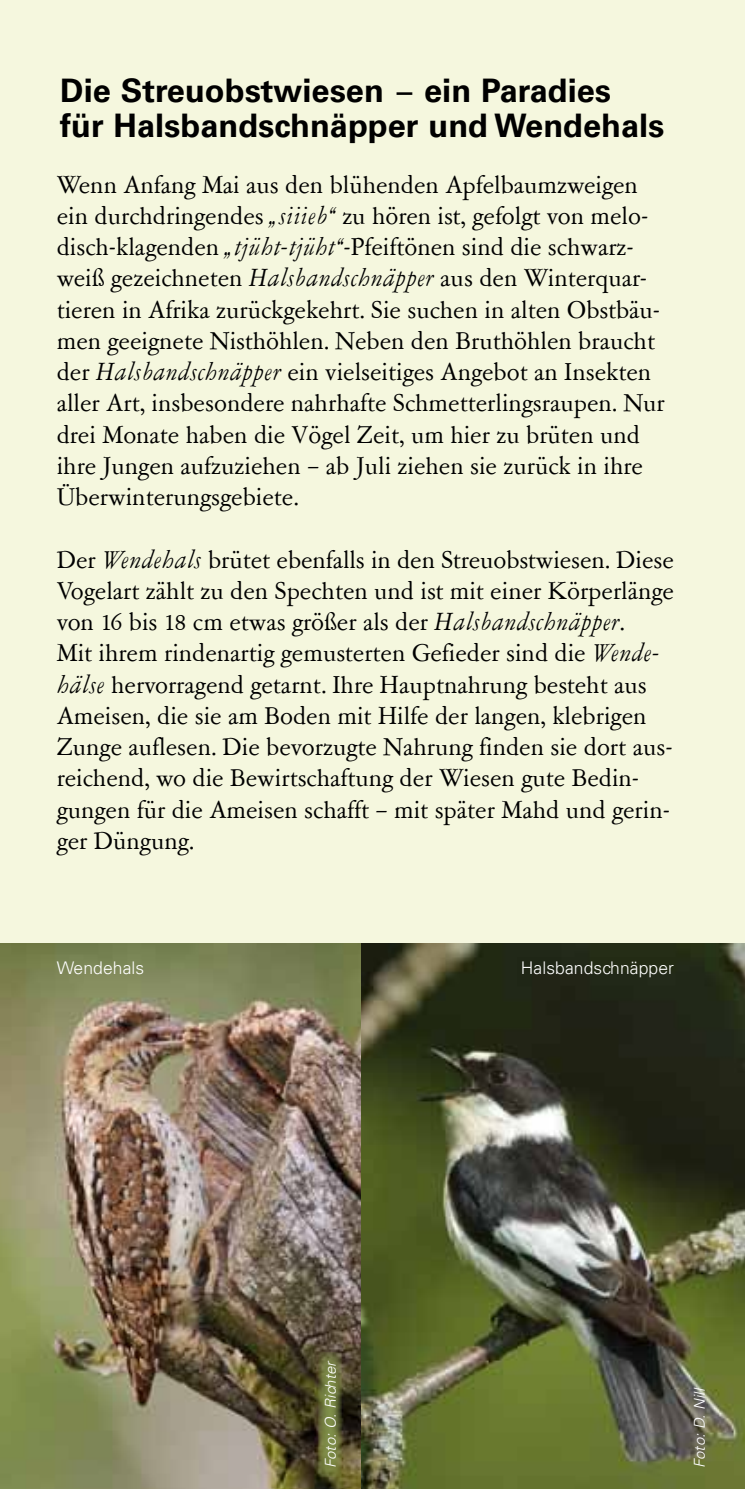
<style>
.page{position:relative;width:745px;height:1489px;background:#fff}
.page>*{position:absolute;margin:0;border:0;box-sizing:border-box;transform-origin:0 0}
.t1{font:700 32.5px/35px "Univers LT";color:#000}
.t2{font:27.5px/31.2px "Garamont Amst SB Rom";color:#000}
.t3{font:300 17.5px "Univers LT";letter-spacing:.005em;color:#fff}
.t4{font:italic 300 15px "Univers LT";color:#fff}
.s1{font-family:"Univers"}
.s2{font-family:"Garamont Amst SB";font-style:italic}
</style>
<div class="page">
<div style="left:0;top:0;width:744px;height:1488px;background:#f5f7de"></div>
<img style="left:0;top:943px;width:744px;height:545px">
<svg style="left:318px;top:1351px;width:24px;height:125px;background:#6c733c"></svg>
<p class="t1" style="left:60px;top:73px;width:605px">Die Streuobstwiesen <span class="s1">–</span> ein Paradies<br>für Halsbandschnäpper und Wendehals</p>
<p class="t2" style="left:57px;top:170px;width:609px">Wenn Anfang Mai aus den blühenden Apfelbaumzweigen ein durchdringendes <span class="s2">„siiieb“</span> zu hören ist, gefolgt von melo&shy;disch-klagenden <span class="s2">„tjüht-tjüht“</span>-Pfeiftönen sind die schwarz&shy;weiß gezeichneten <span class="s2">Halsbandschnäpper</span> aus den Winterquar&shy;tieren in Afrika zurückgekehrt. Sie suchen in alten Obstbäu&shy;men geeignete Nisthöhlen. Neben den Bruthöhlen braucht der <span class="s2">Halsbandschnäpper</span> ein vielseitiges Angebot an Insekten aller Art, insbesondere nahrhafte Schmetterlingsraupen. Nur drei Monate haben die Vögel Zeit, um hier zu brüten und ihre Jungen aufzuziehen – ab Juli ziehen sie zurück in ihre Überwinterungsgebiete.</p>
<p class="t2" style="left:57px;top:545px;width:618px">Der <span class="s2">Wendehals</span> brütet ebenfalls in den Streuobstwiesen. Diese Vogelart zählt zu den Spechten und ist mit einer Körperlänge von 16 bis 18 cm etwas größer als der <span class="s2">Halsbandschnäpper</span>.<br>Mit ihrem rindenartig gemusterten Gefieder sind die <span class="s2">Wende&shy;hälse</span> hervorragend getarnt. Ihre Hauptnahrung besteht aus Ameisen, die sie am Boden mit Hilfe der langen, klebrigen Zunge auflesen. Die bevorzugte Nahrung finden sie dort aus&shy;reichend, wo die Bewirtschaftung der Wiesen gute Bedin&shy;gungen für die Ameisen schafft – mit später Mahd und gerin&shy;ger Düngung.</p>
<p class="t3" style="left:57px;top:957px;width:89px">Wendehals</p>
<p class="t3" style="left:520px;top:957px;width:154px">Halsbandschnäpper</p>
<p class="t4" style="left:321px;top:1467px;width:109px;rotate:-90deg">Foto: O. Richter</p>
<p class="t4" style="left:690px;top:1467px;width:81px;rotate:-90deg">Foto: D. Nill</p>
</div>
